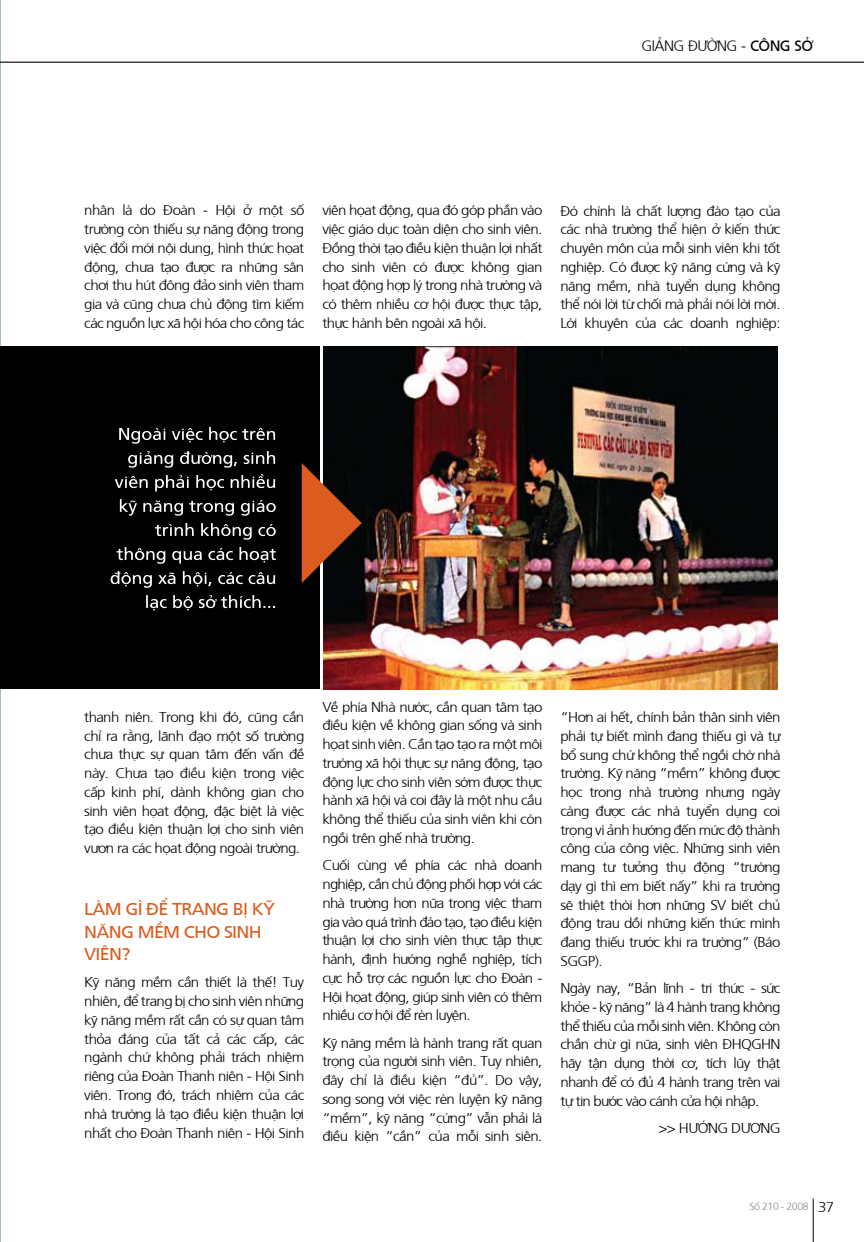
<style>
.page{position:relative;width:864px;height:1242px;background:#fff}
.page>*{position:absolute;margin:0;border:0;box-sizing:border-box;transform-origin:0 0}
.t1{font:17.1px/22.5px "Frutiger";letter-spacing:-.04em;color:#db5c1e;scale:1.05 1}
.t2{font:300 15px "Frutiger";letter-spacing:-.04em;color:#000}
.t3{font:300 14.25px/18.8px "Frutiger";letter-spacing:-.04em;color:#000;text-align:justify;scale:1.05 1}
.t4{font:300 14.25px "Frutiger";letter-spacing:.07em;color:#000;scale:1.05 1}
.t5{font:300 10.5px "Frutiger";letter-spacing:-.04em;color:#828b92}
.s1{font-weight:400}
.s2{font-size:14.25px;color:#000}
</style>
<div class="page">
<hr style="left:0;top:0;width:1px;height:1242px;background:#77a1a3">
<svg style="left:811px;top:61px;width:52px;height:1px"></svg>
<div style="left:0;top:347px;width:319px;height:342px;background:#000"></div>
<img style="left:323px;top:347px;width:454px;height:342px">
<svg style="left:301px;top:463px;width:60px;height:120px;background:#733516"></svg>
<svg style="left:146px;top:595px;width:129px;height:15px"></svg>
<svg style="left:111px;top:571px;width:164px;height:17px"></svg>
<svg style="left:116px;top:547px;width:160px;height:17px"></svg>
<svg style="left:155px;top:523px;width:120px;height:17px"></svg>
<svg style="left:120px;top:499px;width:155px;height:17px"></svg>
<svg style="left:115px;top:474px;width:160px;height:17px"></svg>
<svg style="left:128px;top:451px;width:147px;height:17px"></svg>
<svg style="left:119px;top:427px;width:156px;height:17px"></svg>
<hr style="left:812px;top:1198px;width:1px;height:44px;background:#000">
<hr style="left:0;top:62px;width:863px;height:1px;background:#000">
<p class="t2" style="left:641px;top:35px;width:170px">giảng đường - <span class="s1">CÔNG SỞ</span></p>
<p class="t3" style="left:84px;top:200px;width:211px">nhân là do Đoàn - Hội ở một số trường còn thiếu sự năng động trong việc đổi mới nội dung, hình thức họat động, chưa tạo được ra những sân chơi thu hút đông đảo sinh viên tham gia và cũng chưa chủ động tìm kiếm các nguồn lực xã hội hóa cho công tác</p>
<p class="t3" style="left:322px;top:200px;width:211px">viên họat động, qua đó góp phần vào việc giáo dục toàn diện cho sinh viên.<br>Đồng thời tạo điều kiện thuận lợi nhất cho sinh viên có được không gian họat động hợp lý trong nhà trường và có thêm nhiều cơ hội được thực tập, thực hành bên ngoài xã hội.</p>
<p class="t3" style="left:560px;top:200px;width:211px">Đó chính là chất lượng đào tạo của các nhà trường thể hiện ở kiến thức chuyên môn của mỗi sinh viên khi tốt nghiệp. Có được kỹ năng cứng và kỹ năng mềm, nhà tuyển dụng không thể nói lời từ chối mà phải nói lời mời.<br>Lời khuyên của các doanh nghiệp:</p>
<p class="t3" style="left:84px;top:706px;width:211px">thanh niên. Trong khi đó, cũng cần chỉ ra rằng, lãnh đạo một số trường chưa thực sự quan tâm đến vấn đề này. Chưa tạo điều kiện trong việc cấp kinh phí, dành không gian cho sinh viên họat động, đặc biệt là việc tạo điều kiện thuận lợi cho sinh viên vươn ra các họat động ngoài trường.</p>
<p class="t1" style="left:84px;top:897px;width:183px">LÀM GÌ ĐỂ TRANG B Ị KỸ<br>NĂNG MỀM CHO SINH<br>VIÊN?</p>
<p class="t3" style="left:84px;top:972px;width:211px">Kỹ năng mềm cần thiết là thế! Tuy nhiên, để trang bị cho sinh viên những kỹ năng mềm rất cần có sự quan tâm thỏa đáng của tất cả các cấp, các ngành chứ không phải trách nhiệm riêng của Đoàn Thanh niên - Hội Sinh viên. Trong đó, trách nhiệm của các nhà trường là tạo điều kiện thuận lợi nhất cho Đoàn Thanh niên - Hội Sinh</p>
<p class="t3" style="left:322px;top:696px;width:211px">Về phía Nhà nước, cần quan tâm tạo điều kiện về không gian sống và sinh họat sinh viên. Cần tạo tạo ra một môi trường xã hội thực sự năng động, tạo động lực cho sinh viên sớm được thực hành xã hội và coi đây là một nhu cầu không thể thiếu của sinh viên khi còn ngồi trên ghế nhà trường.</p>
<p class="t3" style="left:322px;top:855px;width:211px">C uối cùng về phía các nhà doanh nghiệp, cần chủ động phối hợp với các nhà trường hơn nữa trong việc tham gia vào quá trình đào tạo, tạo điều kiện thuận lợi cho sinh viên thực tập thực hành, định hướng nghề nghiệp, tích cực hỗ trợ các nguồn lực cho Đoàn - Hội họat động, giúp sinh viên có thêm nhiều cơ hội để rèn luyện.</p>
<p class="t3" style="left:322px;top:1032px;width:211px">Kỹ năng mềm là hành trang rất quan trọng của người sinh viên. Tuy nhiên, đây chỉ là điều kiện “đủ”. Do vậy, song song với việc rèn luyện kỹ năng “mềm”, kỹ năng “cứng” vẫn phải là điều kiện “cần” của mỗi sinh siên.</p>
<p class="t3" style="left:560px;top:706px;width:211px">“Hơn ai hết, chính bản thân sinh viên phải tự biết mình đang thiếu gì và tự bổ sung chứ không thể ngồi chờ nhà trường. Kỹ năng “mềm” không được học trong nhà trường nhưng ngày càng được các nhà tuyển dụng coi trọng vì ảnh hướng đến mức độ thành công của công việc. Những sinh viên mang tư tưởng thụ động “trường dạy gì thì em biết nấy” khi ra trường sẽ thiệt thòi hơn những SV biết chủ động trau dồi những kiến thức mình đang thiếu trước khi ra trường” (Báo SGG P).</p>
<p class="t3" style="left:560px;top:978px;width:211px;text-align:left">Ngày nay, “Bản lĩnh - tri thức - sức khỏe - kỹ năng” là 4 hành trang không thể thiếu của mỗi sinh viên. Không còn chần chừ gì nữa, sinh viên ĐHQGHN hãy tận dụng thời cơ, tích lũy thật nhanh để có đủ 4 hành trang trên vai tự tin bước vào cánh cửa hội nhập.</p>
<p class="t4" style="left:658px;top:1118px;width:118px">&gt;&gt; Hướng Dương</p>
<p class="t5" style="left:749px;top:1199px;width:86px">Số 210 - 2008 <span class="s2">37</span></p>
</div>
